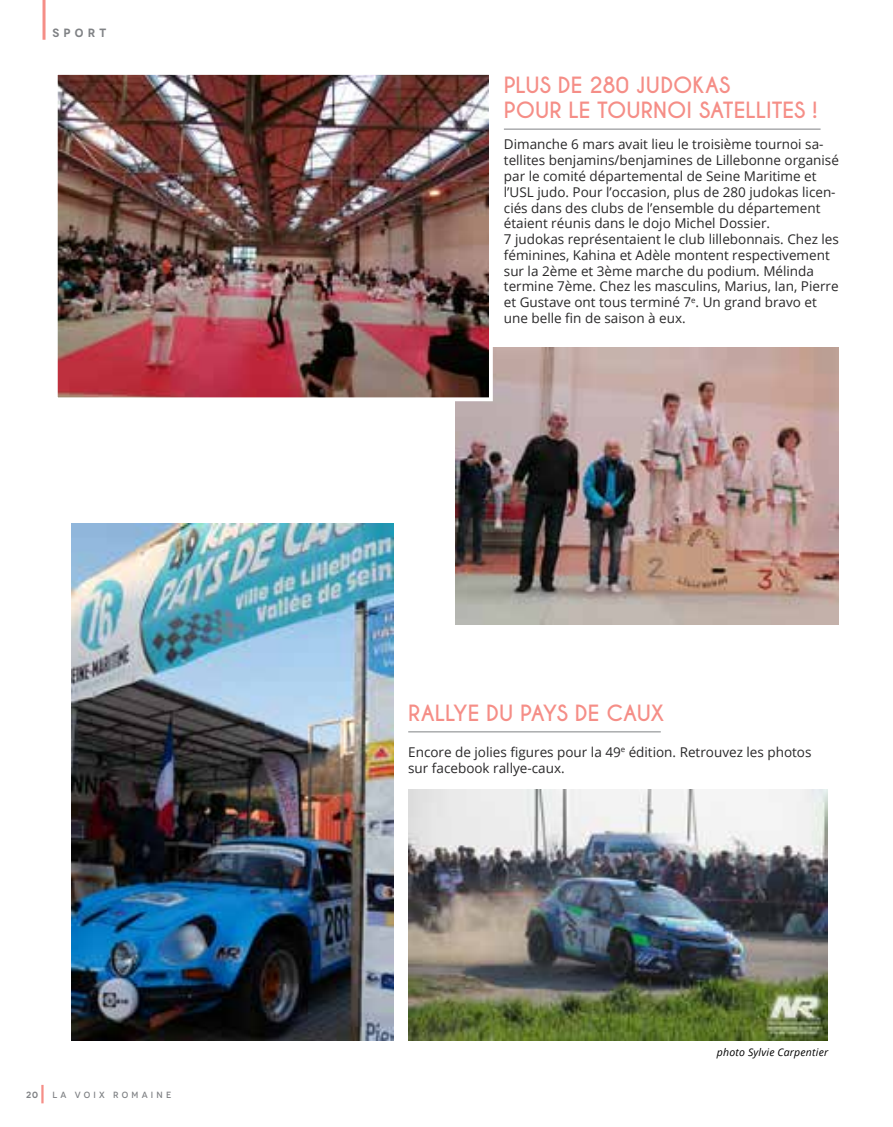
<style>
.page{position:relative;width:893px;height:1127px;background:#fff}
.page>*{position:absolute;margin:0;border:0;box-sizing:border-box;transform-origin:0 0}
.t1{font:700 21px/25.2px "Caviar Dreams";color:#f58e87}
.t2{font:13.5px/15.8px "Open Sans";color:#292829}
.t3{font:600 12px "Novecento";letter-spacing:.35em;color:#808285}
.t4{font:italic 10.5px "Open Sans";letter-spacing:.02em;color:#000}
.t5{font:500 9px "Novecento";letter-spacing:.35em;color:#808285}
.t6{font:600 9px "Novecento";color:#808285}
</style>
<div class="page">
<img style="left:455px;top:347px;width:384px;height:277px">
<img style="left:59px;top:76px;width:429px;height:320px">
<div style="left:54px;top:71px;width:439px;height:330px;border:4px solid #fff"></div>
<img style="left:408px;top:790px;width:419px;height:251px">
<img style="left:71px;top:523px;width:323px;height:518px">
<hr style="left:408px;top:731px;width:253px;height:1px;background:#808285">
<hr style="left:504px;top:129px;width:317px;height:1px;background:#808285">
<hr style="left:41px;top:1085px;width:3px;height:18px;background:#f58e87">
<hr style="left:43px;top:0;width:3px;height:40px;background:#f58e87">
<p class="t3" style="left:52px;top:25px;width:55px">SPORT</p>
<p class="t6" style="left:26px;top:1089px;width:13px">20</p>
<p class="t5" style="left:52px;top:1089px;width:120px">LA VOIX ROMAINE</p>
<h1 class="t1" style="left:504px;top:73px;width:315px">PLUS DE 280 JUDOKAS<br>POUR LE TOURNOI SATELLITES !</h1>
<p class="t2" style="left:504px;top:136px;width:337px">Dimanche 6 mars avait lieu le troisième tournoi sa&shy;tellites benjamins/benjamines de Lillebonne organisé par le comité départemental de Seine Maritime et l’USL judo. Pour l’occasion, plus de 280 judokas licen&shy;ciés dans des clubs de l’ensemble du département étaient réunis dans le dojo Michel Dossier.<br>7 judokas représentaient le club lillebonnais. Chez les féminines, Kahina et Adèle montent respectivement sur la 2ème et 3ème marche du podium. Mélinda termine 7ème. Chez les masculins, Marius, Ian, Pierre et Gustave ont tous terminé 7<sup>e</sup>. Un grand bravo et une belle fin de saison à eux.</p>
<h1 class="t1" style="left:408px;top:701px;width:258px">RALLYE DU PAYS DE CAUX</h1>
<p class="t2" style="left:408px;top:744px;width:405px">Encore de jolies figures pour la 49<sup>e</sup> édition. Retrouvez les photos sur facebook rallye-caux.</p>
<p class="t4" style="left:717px;top:1044px;width:113px">photo Sylvie Carpentier</p>
</div>
